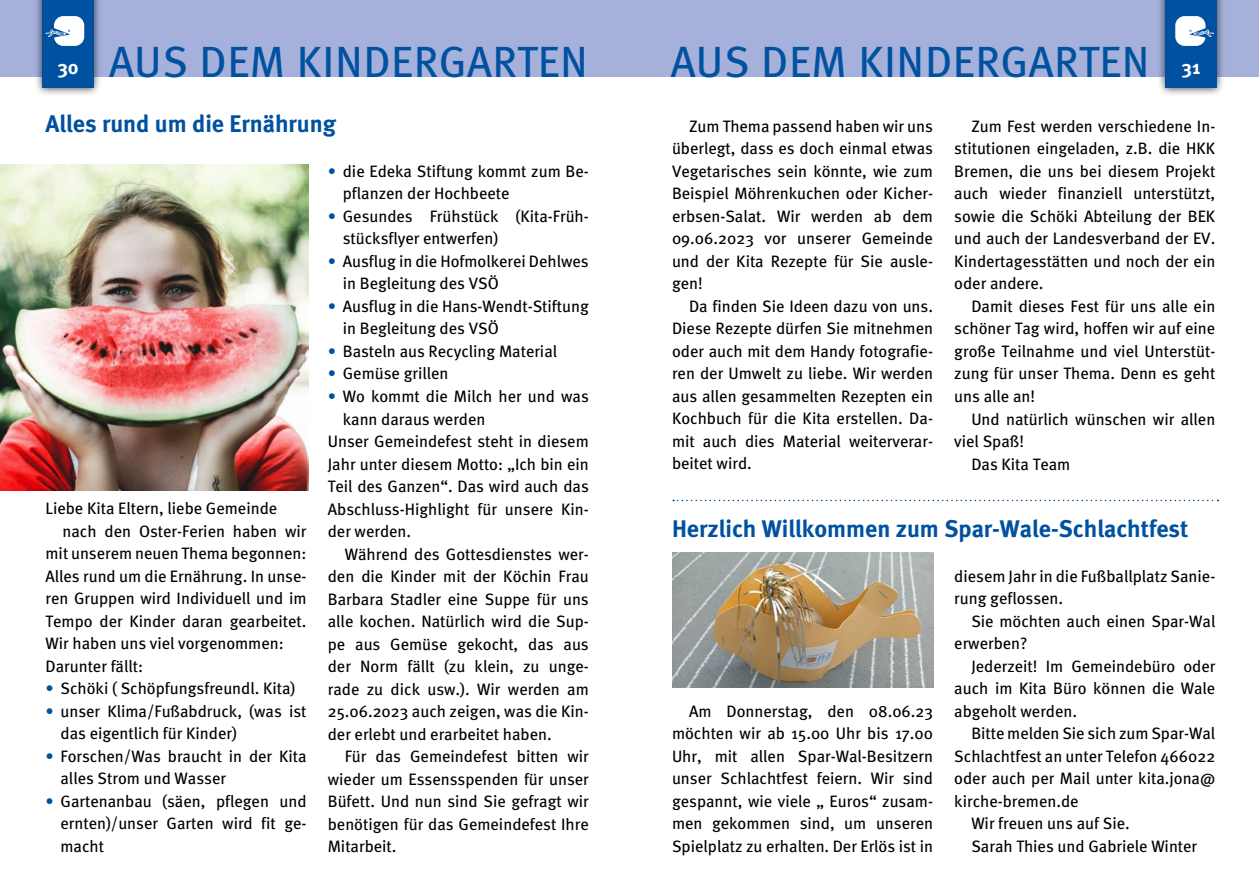
<style>
.page{position:relative;width:1259px;height:893px;background:#fff}
.page>*{position:absolute;margin:0;border:0;box-sizing:border-box;transform-origin:0 0}
.t1{font:43.65px "Meta Book CE Caps";color:#0051a0}
.t2{font:24px "Meta Bold CE";color:#0051a0}
.t3{font:19.5px "Meta Bold CE";color:#fff}
.t4{font:16.5px/22.5px "Meta Book CE";color:#000}
.s1{color:#0051a0}
</style>
<div class="page">
<div style="left:0;top:0;width:629px;height:77px;background:#a5b1db"></div>
<div style="left:629px;top:0;width:630px;height:77px;background:#a5b1db"></div>
<div style="left:34px;top:0;width:68px;height:97px;background:#000;opacity:.75"></div>
<div style="left:43px;top:0;width:51px;height:88px;background:#0051a0"></div>
<div style="left:1156px;top:0;width:69px;height:97px;background:#000;opacity:.75"></div>
<div style="left:1165px;top:0;width:51px;height:88px;background:#0051a0"></div>
<svg style="left:46px;top:16px;width:38px;height:30px"></svg>
<svg style="left:1175px;top:16px;width:39px;height:30px"></svg>
<img style="left:672px;top:553px;width:261px;height:134px">
<svg style="left:673px;top:500px;width:545px;height:1px"></svg>
<img style="left:0;top:165px;width:308px;height:325px">
<p class="t3" style="left:57px;top:55px;width:23px">30</p>
<h1 class="t1" style="left:109px;top:35px;width:481px">AUS DEM KINDERGARTEN</h1>
<h1 class="t1" style="left:670px;top:35px;width:481px">AUS DEM KINDERGARTEN</h1>
<p class="t3" style="left:1181px;top:55px;width:20px">31</p>
<h2 class="t2" style="left:45px;top:108px;width:292px">Alles rund um die Ernährung</h2>
<p class="t4" style="left:45px;top:497px;width:233px">Liebe Kita Eltern, liebe Gemeinde</p>
<p class="t4" style="left:63px;top:520px;width:245px">nach den Oster-Ferien haben wir</p>
<p class="t4" style="left:45px;top:542px;width:262px">mit unserem neuen Thema begonnen:</p>
<p class="t4" style="left:45px;top:565px;width:262px">Alles rund um die Ernährung. In unse-</p>
<p class="t4" style="left:45px;top:587px;width:262px">ren Gruppen wird Individuell und im</p>
<p class="t4" style="left:45px;top:610px;width:262px">Tempo der Kinder daran gearbeitet.</p>
<p class="t4" style="left:45px;top:632px;width:240px">Wir haben uns viel vorgenommen:</p>
<p class="t4" style="left:45px;top:655px;width:99px">Darunter fällt:</p>
<p class="t4" style="left:45px;top:678px;width:251px"><span class="s1">•</span> Schöki ( Schöpfungsfreundl. Kita)</p>
<p class="t4" style="left:60px;top:700px;width:247px;text-indent:-15px"><span class="s1">•</span> unser Klima/Fußabdruck, (was ist das eigentlich für Kinder)</p>
<p class="t4" style="left:60px;top:745px;width:247px;text-indent:-15px"><span class="s1">•</span> Forschen/Was braucht in der Kita alles Strom und Wasser</p>
<p class="t4" style="left:60px;top:790px;width:247px;text-align:justify;text-indent:-15px"><span class="s1">•</span> Gartenanbau (säen, pflegen und ernten)/unser Garten wird fit ge&shy;macht</p>
<p class="t4" style="left:343px;top:160px;width:247px;text-indent:-15px"><span class="s1">•</span> die Edeka Stiftung kommt zum Be&shy;pflanzen der Hochbeete</p>
<p class="t4" style="left:343px;top:205px;width:247px;text-indent:-15px"><span class="s1">•</span> Gesundes Frühstück (Kita-Früh&shy;stücksflyer entwerfen)</p>
<p class="t4" style="left:343px;top:250px;width:247px;text-indent:-15px"><span class="s1">•</span> Ausflug in die Hofmolkerei Dehlwes in Begleitung des VSÖ</p>
<p class="t4" style="left:343px;top:295px;width:247px;text-indent:-15px"><span class="s1">•</span> Ausflug in die Hans-Wendt-Stiftung in Begleitung des VSÖ</p>
<p class="t4" style="left:328px;top:340px;width:231px"><span class="s1">•</span> Basteln aus Recycling Material</p>
<p class="t4" style="left:328px;top:363px;width:122px"><span class="s1">•</span> Gemüse grillen</p>
<p class="t4" style="left:328px;top:385px;width:262px"><span class="s1">•</span> Wo kommt die Milch her und was</p>
<p class="t4" style="left:343px;top:408px;width:144px">kann daraus werden</p>
<p class="t4" style="left:328px;top:430px;width:262px">Unser Gemeindefest steht in diesem</p>
<p class="t4" style="left:328px;top:453px;width:262px">Jahr unter diesem Motto: „Ich bin ein</p>
<p class="t4" style="left:328px;top:475px;width:262px">Teil des Ganzen“. Das wird auch das</p>
<p class="t4" style="left:328px;top:498px;width:262px">Abschluss-Highlight für unsere Kin-</p>
<p class="t4" style="left:328px;top:520px;width:85px">der werden.</p>
<p class="t4" style="left:345px;top:543px;width:245px">Während des Gottesdienstes wer-</p>
<p class="t4" style="left:328px;top:565px;width:262px">den die Kinder mit der Köchin Frau</p>
<p class="t4" style="left:328px;top:588px;width:262px">Barbara Stadler eine Suppe für uns</p>
<p class="t4" style="left:328px;top:610px;width:262px">alle kochen. Natürlich wird die Sup-</p>
<p class="t4" style="left:328px;top:633px;width:262px">pe aus Gemüse gekocht, das aus</p>
<p class="t4" style="left:328px;top:655px;width:262px">der Norm fällt (zu klein, zu unge-</p>
<p class="t4" style="left:328px;top:678px;width:262px">rade zu dick usw.). Wir werden am</p>
<p class="t4" style="left:328px;top:700px;width:262px">25.06.2023 auch zeigen, was die Kin-</p>
<p class="t4" style="left:328px;top:723px;width:225px">der erlebt und erarbeitet haben.</p>
<p class="t4" style="left:345px;top:745px;width:245px">Für das Gemeindefest bitten wir</p>
<p class="t4" style="left:328px;top:768px;width:262px">wieder um Essensspenden für unser</p>
<p class="t4" style="left:328px;top:790px;width:262px">Büfett. Und nun sind Sie gefragt wir</p>
<p class="t4" style="left:328px;top:813px;width:262px">benötigen für das Gemeindefest Ihre</p>
<p class="t4" style="left:328px;top:835px;width:70px">Mitarbeit.</p>
<p class="t4" style="left:672px;top:115px;width:262px;text-align:justify;text-indent:17px">Zum Thema passend haben wir uns überlegt, dass es doch einmal etwas Vegetarisches sein könnte, wie zum Beispiel Möhrenkuchen oder Kicher&shy;erbsen-Salat. Wir werden ab dem 09.06.2023 vor unserer Gemeinde und der Kita Rezepte für Sie ausle&shy;gen!</p>
<p class="t4" style="left:672px;top:295px;width:262px;text-align:justify;text-indent:17px">Da finden Sie Ideen dazu von uns.<br>Diese Rezepte dürfen Sie mitnehmen oder auch mit dem Handy fotografie&shy;ren der Umwelt zu liebe. Wir werden aus allen gesammelten Rezepten ein Kochbuch für die Kita erstellen. Da&shy;mit auch dies Material weiterverar&shy;beitet wird.</p>
<p class="t4" style="left:954px;top:115px;width:262px;text-align:justify;text-indent:17px">Zum Fest werden verschiedene In&shy;stitutionen eingeladen, z.B. die HKK Bremen, die uns bei diesem Projekt auch wieder finanziell unterstützt, sowie die Schöki Abteilung der BEK und auch der Landesverband der EV.<br>Kindertagesstätten und noch der ein oder andere.</p>
<p class="t4" style="left:954px;top:295px;width:262px;text-align:justify;text-indent:17px">Damit dieses Fest für uns alle ein schöner Tag wird, hoffen wir auf eine große Teilnahme und viel Unterstüt&shy;zung für unser Thema. Denn es geht uns alle an!</p>
<p class="t4" style="left:971px;top:408px;width:245px">Und natürlich wünschen wir allen</p>
<p class="t4" style="left:954px;top:430px;width:71px">viel Spaß!</p>
<p class="t4" style="left:971px;top:453px;width:101px">Das Kita Team</p>
<h2 class="t2" style="left:672px;top:513px;width:518px">Herzlich Willkommen zum Spar-Wale-Schlachtfest</h2>
<p class="t4" style="left:672px;top:700px;width:262px;text-align:justify;text-indent:17px">Am Donnerstag, den 08.06.23 möchten wir ab 15.00 Uhr bis 17.00<br>Uhr, mit allen Spar-Wal-Besitzern unser Schlachtfest feiern. Wir sind gespannt, wie viele „ Euros“ zusam&shy;men gekommen sind, um unseren Spielplatz zu erhalten. Der Erlös ist in</p>
<p class="t4" style="left:954px;top:565px;width:262px">diesem Jahr in die Fußballplatz Sanie&shy;rung geflossen.</p>
<p class="t4" style="left:954px;top:610px;width:262px;text-indent:17px">Sie möchten auch einen Spar-Wal erwerben?</p>
<p class="t4" style="left:954px;top:655px;width:262px;text-align:justify;text-indent:17px">Jederzeit! Im Gemeindebüro oder auch im Kita Büro können die Wale abgeholt werden.</p>
<p class="t4" style="left:971px;top:723px;width:245px">Bitte melden Sie sich zum Spar-Wal</p>
<p class="t4" style="left:954px;top:745px;width:262px">Schlachtfest an unter Telefon 466022</p>
<p class="t4" style="left:954px;top:768px;width:262px">oder auch per Mail unter kita.jona@</p>
<p class="t4" style="left:954px;top:790px;width:126px">kirche-bremen.de</p>
<p class="t4" style="left:971px;top:813px;width:160px">Wir freuen uns auf Sie.</p>
<p class="t4" style="left:971px;top:835px;width:227px">Sarah Thies und Gabriele Winter</p>
</div>
